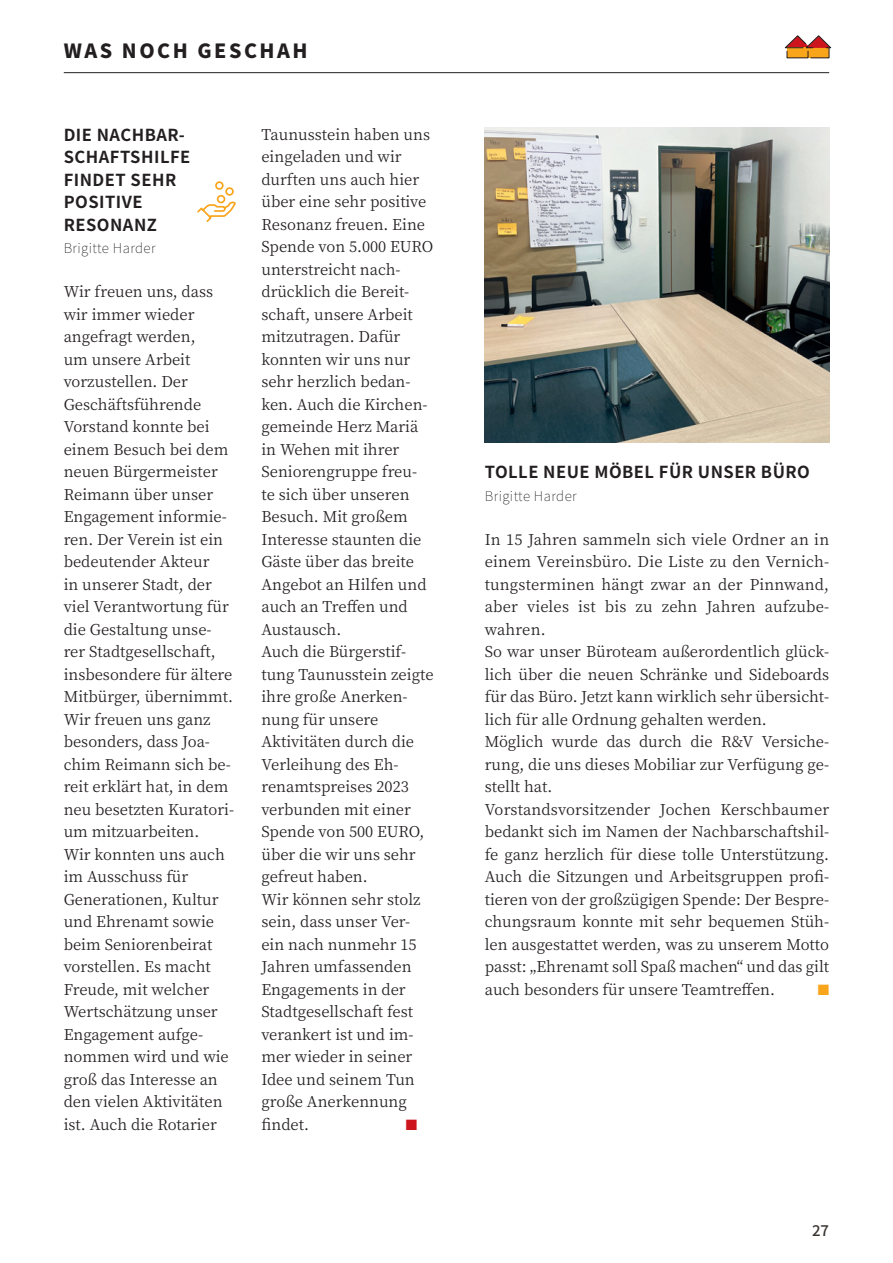
<style>
.page{position:relative;width:893px;height:1263px;background:#fff}
.page>*{position:absolute;margin:0;border:0;box-sizing:border-box;transform-origin:0 0}
.t1{font:900 19.5px "Noto Sans JP";letter-spacing:.13em;color:#231f20}
.t2{font:700 16.5px/22.5px "Noto Sans JP";letter-spacing:.03em;color:#231f20}
.t3{font:15px/22.5px "Noto Serif JP";color:#231f20}
.t4{font:500 15px "Noto Sans JP";color:#3b3532}
.t5{font:15px "Zapf Dingbats ITC";color:#cd151d}
.t6{font:15px "Zapf Dingbats ITC";color:#f9a51b}
.t7{font:100 13.5px "Noto Sans JP";letter-spacing:.03em;color:#231f20}
</style>
<div class="page">
<svg style="left:784px;top:35px;width:47px;height:23px"></svg>
<svg style="left:197px;top:181px;width:39px;height:41px"></svg>
<hr style="left:64px;top:72px;width:765px;height:1px;background:#231f20">
<img style="left:485px;top:128px;width:344px;height:314px">
<h1 class="t1" style="left:64px;top:40px;width:245px">WAS NOCH GESCHAH</h1>
<p class="t2" style="left:64px;top:124px;width:128px">DIE NACHBAR-<br>SCHAFTSHILFE<br>FINDET SEHR<br>POSITIVE<br>RESONANZ</p>
<p class="t7" style="left:64px;top:241px;width:94px">Brigitte Harder</p>
<p class="t3" style="left:64px;top:281px;width:172px">Wir freuen uns, dass wir immer wieder angefragt werden,<br>um unsere Arbeit vorzustellen. Der<br>Geschäftsführende<br>Vorstand konnte bei einem Besuch bei dem neuen Bürgermeister<br>Reimann über unser<br>Engagement informie&shy;ren. Der Verein ist ein bedeutender Akteur<br>in unserer Stadt, der viel Verantwortung für die Gestaltung unse&shy;rer Stadtgesellschaft, insbesondere für ältere<br>Mitbürger, übernimmt.<br>Wir freuen uns ganz besonders, dass Joa&shy;chim Reimann sich be&shy;reit erklärt hat, in dem neu besetzten Kuratori&shy;um mitzuarbeiten.<br>Wir konnten uns auch im Ausschuss für<br>Generationen, Kultur und Ehrenamt sowie beim Seniorenbeirat vorstellen. Es macht<br>Freude, mit welcher<br>Wertschätzung unser<br>Engagement aufge&shy;nommen wird und wie groß das Interesse an den vielen Aktivitäten ist. Auch die Rotarier</p>
<p class="t3" style="left:261px;top:123px;width:174px">Taunusstein haben uns eingeladen und wir durften uns auch hier über eine sehr positive<br>Resonanz freuen. Eine<br>Spende von 5.000 EURO unterstreicht nach&shy;drücklich die Bereit&shy;schaft, unsere Arbeit mitzutragen. Dafür konnten wir uns nur sehr herzlich bedan&shy;ken. Auch die Kirchen&shy;gemeinde Herz Mariä in Wehen mit ihrer<br>Seniorengruppe freu&shy;te sich über unseren<br>Besuch. Mit großem<br>Interesse staunten die<br>Gäste über das breite<br>Angebot an Hilfen und auch an Treffen und<br>Austausch.<br>Auch die Bürgerstif&shy;tung Taunusstein zeigte ihre große Anerken&shy;nung für unsere<br>Aktivitäten durch die<br>Verleihung des Eh&shy;renamtspreises 2023 verbunden mit einer<br>Spende von 500 EURO, über die wir uns sehr gefreut haben.<br>Wir können sehr stolz sein, dass unser Ver&shy;ein nach nunmehr 15<br>Jahren umfassenden<br>Engagements in der<br>Stadtgesellschaft fest verankert ist und im&shy;mer wieder in seiner<br>Idee und seinem Tun große Anerkennung findet.</p>
<p class="t5" style="left:406px;top:1117px;width:13px">■</p>
<p class="t2" style="left:485px;top:461px;width:327px">TOLLE NEUE MÖBEL FÜR UNSER BÜRO</p>
<p class="t7" style="left:485px;top:488px;width:94px">Brigitte Harder</p>
<p class="t3" style="left:485px;top:528px;width:346px">In 15 Jahren sammeln sich viele Ordner an in einem Vereinsbüro. Die Liste zu den Vernich&shy;tungsterminen hängt zwar an der Pinnwand, aber vieles ist bis zu zehn Jahren aufzube&shy;wahren.<br>So war unser Büroteam außerordentlich glück&shy;lich über die neuen Schränke und Sideboards für das Büro. Jetzt kann wirklich sehr übersicht&shy;lich für alle Ordnung gehalten werden.<br>Möglich wurde das durch die R&amp;V Versiche&shy;rung, die uns dieses Mobiliar zur Verfügung ge&shy;stellt hat.<br>Vorstandsvorsitzender Jochen Kerschbaumer bedankt sich im Namen der Nachbarschaftshil&shy;fe ganz herzlich für diese tolle Unterstützung.<br>Auch die Sitzungen und Arbeitsgruppen profi&shy;tieren von der großzügigen Spende: Der Bespre&shy;chungsraum konnte mit sehr bequemen Stüh&shy;len ausgestattet werden, was zu unserem Motto passt: „Ehrenamt soll Spaß machen“ und das gilt auch besonders für unsere Teamtreffen.</p>
<p class="t6" style="left:818px;top:982px;width:13px">■</p>
<p class="t4" style="left:812px;top:1222px;width:19px">27</p>
</div>
